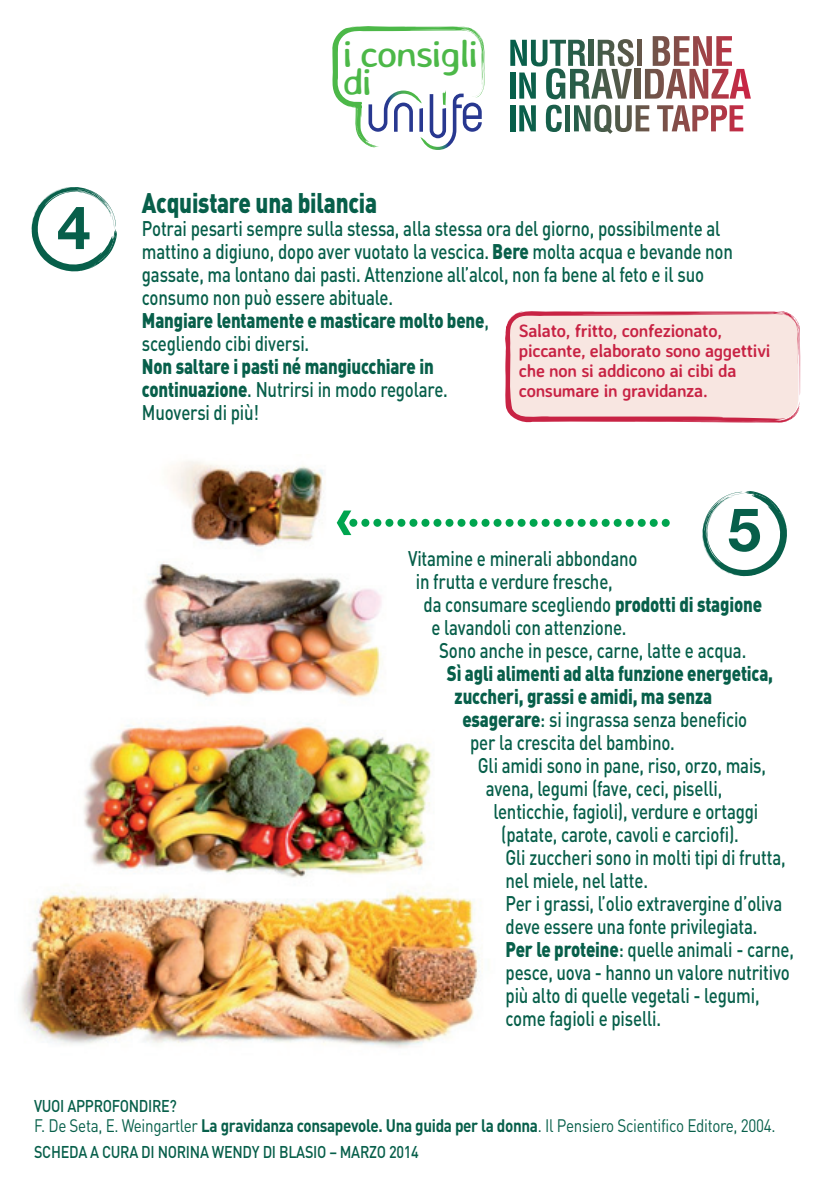
<style>
.page{position:relative;width:840px;height:1191px;background:#fff}
.page>*{position:absolute;margin:0;border:0;box-sizing:border-box;transform-origin:0 0}
.t1{font:700 60px "Helvetica Neue";color:#075f4a}
.t2{font:37.8px/28.4px "Averia Sans Libre";letter-spacing:-.05em;color:#4cb848;scale:1.06 1}
.t3{font:900 28px "DIN";letter-spacing:-.01em;color:#075f4a;scale:.8 1}
.t4{font:500 21px/23px "DIN";letter-spacing:-.01em;color:#075f4a;scale:.8 1}
.t5{font:900 21px/23px "DIN";letter-spacing:-.01em;color:#075f4a;scale:.8 1}
.t6{font:700 18px/20px "Averia Sans Libre";letter-spacing:-.02em;color:#c82344;scale:.95 1}
.t7{font:17.8px "DIN";letter-spacing:-.02em;color:#075f4a;scale:.85 1}
.t8{font:500 16.8px "DIN";letter-spacing:-.02em;color:#075f4a;scale:.85 1}
.s1{font-weight:900}
.s2{font-weight:500}
.s3{font-weight:700}
</style>
<div class="page">
<img style="left:20px;top:461px;width:463px;height:587px">
<svg style="left:702px;top:491px;width:85px;height:86px"></svg>
<svg style="left:332px;top:26px;width:153px;height:124px"></svg>
<div style="left:636px;top:40px;width:5px;height:26px;background:#645749"></div>
<svg style="left:510px;top:39px;width:123px;height:60px"></svg>
<div style="left:634px;top:69px;width:5px;height:30px;background:#625749"></div>
<svg style="left:644px;top:36px;width:106px;height:63px"></svg>
<div style="left:510px;top:105px;width:5px;height:26px;background:#075f4a"></div>
<svg style="left:519px;top:105px;width:16px;height:26px"></svg>
<svg style="left:545px;top:105px;width:16px;height:27px"></svg>
<div style="left:564px;top:105px;width:5px;height:26px;background:#265e49"></div>
<svg style="left:574px;top:105px;width:75px;height:29px"></svg>
<svg style="left:657px;top:105px;width:85px;height:26px"></svg>
<svg style="left:31px;top:187px;width:86px;height:85px"></svg>
<svg style="left:336px;top:510px;width:333px;height:25px"></svg>
<svg style="left:505px;top:311px;width:294px;height:112px;background:#f4d6d4"></svg>
<h1 class="t1" style="left:57px;top:190px;width:35px">4</h1>
<h2 class="t2" style="left:342px;top:39px;width:130px">i consigli di</h2>
<h3 class="t3" style="left:142px;top:184px;width:295px">Acquistare una bilancia</h3>
<p class="t4" style="left:142px;top:216px;width:740px">Potrai pesarti sempre sulla stessa, alla stessa ora del giorno, possibilmente al mattino a digiuno, dopo aver vuotato la vescica. <span class="s1">Bere</span> molta acqua e bevande non gassate, ma lontano dai pasti. Attenzione all’alcol, non fa bene al feto e il suo consumo non può essere abituale.<br><span class="s1">Mangiare lentamente e masticare molto bene</span>,<br>scegliendo cibi diversi.</p>
<p class="t5" style="left:142px;top:353px;width:384px">Non saltare i pasti né mangiucchiare in continuazione<span class="s2">. Nutrirsi in modo regolare.<br>Muoversi di più!</span></p>
<p class="t6" style="left:518px;top:321px;width:266px">Salato, fritto, confezionato, piccante, elaborato sono aggettivi che non si addicono ai cibi da consumare in gravidanza.</p>
<h1 class="t1" style="left:727px;top:492px;width:35px">5</h1>
<p class="t4" style="left:408px;top:546px;width:288px">Vitamine e minerali abbondano</p>
<p class="t4" style="left:415px;top:569px;width:247px">in frutta e verdure fresche,</p>
<p class="t4" style="left:423px;top:592px;width:424px">da consumare scegliendo <span class="s1">prodotti di stagione</span></p>
<p class="t4" style="left:431px;top:615px;width:245px">e lavandoli con attenzione.</p>
<p class="t4" style="left:439px;top:638px;width:385px">Sono anche in pesce, carne, latte e acqua.</p>
<p class="t5" style="left:446px;top:661px;width:409px">Sì agli alimenti ad alta funzione energetica,</p>
<p class="t5" style="left:454px;top:684px;width:323px">zuccheri, grassi e amidi, ma senza</p>
<p class="t4" style="left:462px;top:707px;width:357px"><span class="s1">esagerare</span>: si ingrassa senza beneficio</p>
<p class="t4" style="left:470px;top:730px;width:257px">per la crescita del bambino.</p>
<p class="t4" style="left:477px;top:753px;width:361px">Gli amidi sono in pane, riso, orzo, mais,</p>
<p class="t4" style="left:485px;top:776px;width:297px">avena, legumi (fave, ceci, piselli,</p>
<p class="t4" style="left:493px;top:799px;width:332px">lenticchie, fagioli), verdure e ortaggi</p>
<p class="t4" style="left:501px;top:822px;width:298px">(patate, carote, cavoli e carciofi).</p>
<p class="t4" style="left:505px;top:845px;width:351px">Gli zuccheri sono in molti tipi di frutta,</p>
<p class="t4" style="left:505px;top:868px;width:179px">nel miele, nel latte.</p>
<p class="t4" style="left:505px;top:891px;width:347px">Per i grassi, l’olio extravergine d’oliva</p>
<p class="t4" style="left:505px;top:914px;width:316px">deve essere una fonte privilegiata.</p>
<p class="t4" style="left:505px;top:937px;width:362px"><span class="s1">Per le proteine</span>: quelle animali - carne,</p>
<p class="t4" style="left:505px;top:960px;width:357px">pesce, uova - hanno un valore nutritivo</p>
<p class="t4" style="left:505px;top:983px;width:319px">più alto di quelle vegetali - legumi,</p>
<p class="t4" style="left:505px;top:1006px;width:196px">come fagioli e piselli.</p>
<p class="t8" style="left:34px;top:1095px;width:169px">VUOI APPROFONDIRE?</p>
<p class="t7" style="left:34px;top:1114px;width:873px">F. De Seta, E. Weingartler <span class="s3">La gravidanza consapevole. Una guida per la donna</span>. Il Pensiero Scientifico Editore, 2004.</p>
<p class="t8" style="left:34px;top:1141px;width:454px">SCHEDA A CURA DI NORINA WENDY DI BLASIO – MARZO 2014</p>
</div>
